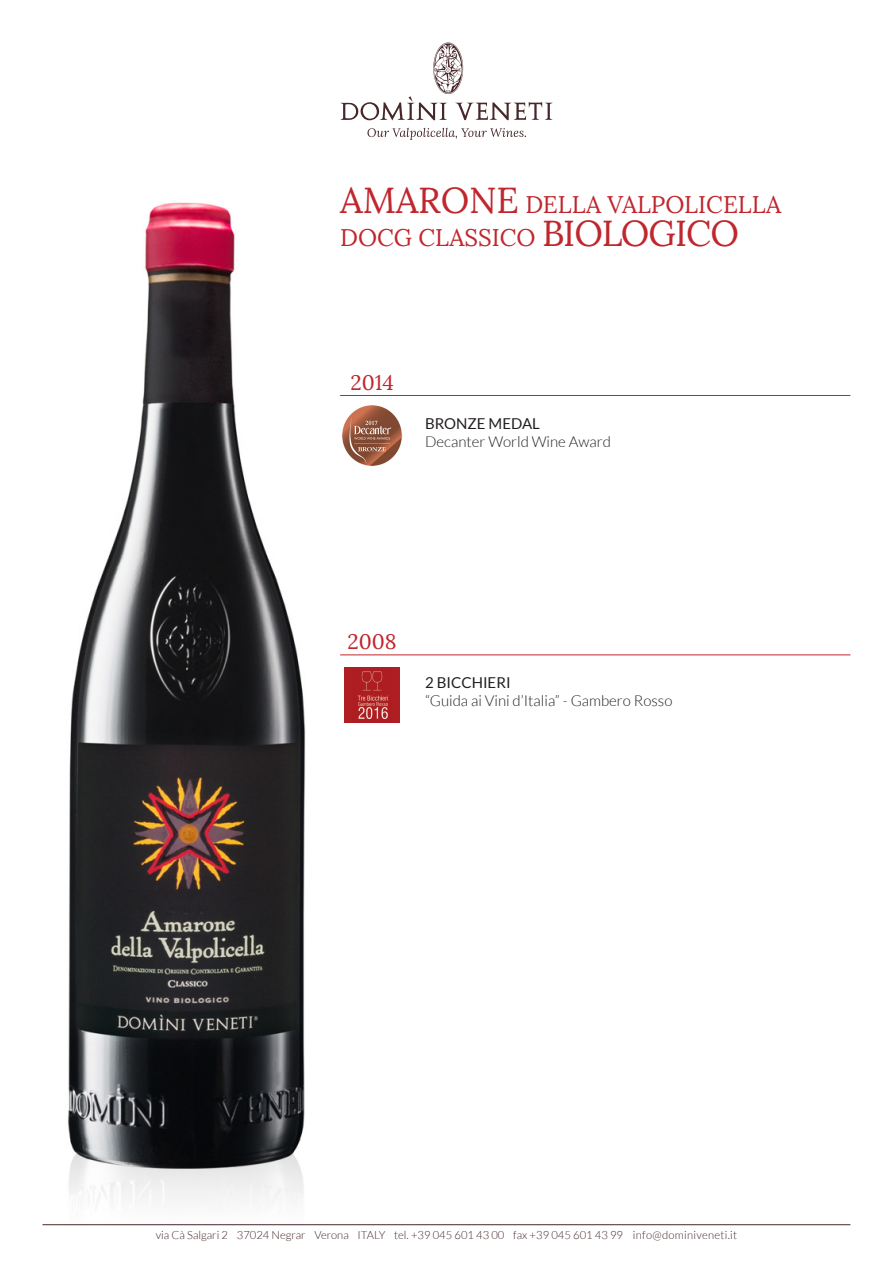
<style>
.page{position:relative;width:893px;height:1263px;background:#fff}
.page>*{position:absolute;margin:0;border:0;box-sizing:border-box;transform-origin:0 0}
.t1{font:24px "Lora";color:#c0262d}
.t2{font:21px "Lora";color:#c0262d}
.t3{font:300 15px "Lato";color:#231f20}
.t4{font:15px "Lato";color:#231f20}
.t5{font:300 11.25px "Lato";color:#472729}
.s1{font-size:36px}
</style>
<div class="page">
<img style="left:67px;top:202px;width:239px;height:1000px">
<hr style="left:340px;top:395px;width:510px;height:1px;background:#c0262d">
<hr style="left:340px;top:654px;width:510px;height:1px;background:#c0262d">
<img style="left:344px;top:668px;width:56px;height:55px">
<img style="left:342px;top:405px;width:61px;height:62px">
<svg style="left:367px;top:128px;width:159px;height:12px"></svg>
<svg style="left:340px;top:43px;width:213px;height:78px"></svg>
<hr style="left:43px;top:1224px;width:807px;height:1px;background:#472729">
<p class="t1" style="left:340px;top:189px;width:442px"><span class="s1">AMARONE</span> DELLA VALPOLICELLA</p>
<p class="t1" style="left:340px;top:222px;width:400px">DOCG CLASSICO <span class="s1">BIOLOGICO</span></p>
<p class="t2" style="left:350px;top:369px;width:45px">2014</p>
<p class="t4" style="left:425px;top:415px;width:116px">BRONZE MEDAL</p>
<p class="t3" style="left:425px;top:433px;width:187px">Decanter World Wine Award</p>
<p class="t2" style="left:347px;top:629px;width:51px">2008</p>
<p class="t4" style="left:425px;top:674px;width:87px">2 BICCHIERI</p>
<p class="t3" style="left:425px;top:693px;width:249px">“Guida ai Vini d’Italia” - Gambero Rosso</p>
<p class="t5" style="left:156px;top:1229px;width:583px">via Cà Salgari 2 37024 Negrar Verona ITALY tel. +39 045 601 43 00 fax +39 045 601 43 99 info@dominiveneti.it</p>
</div>
